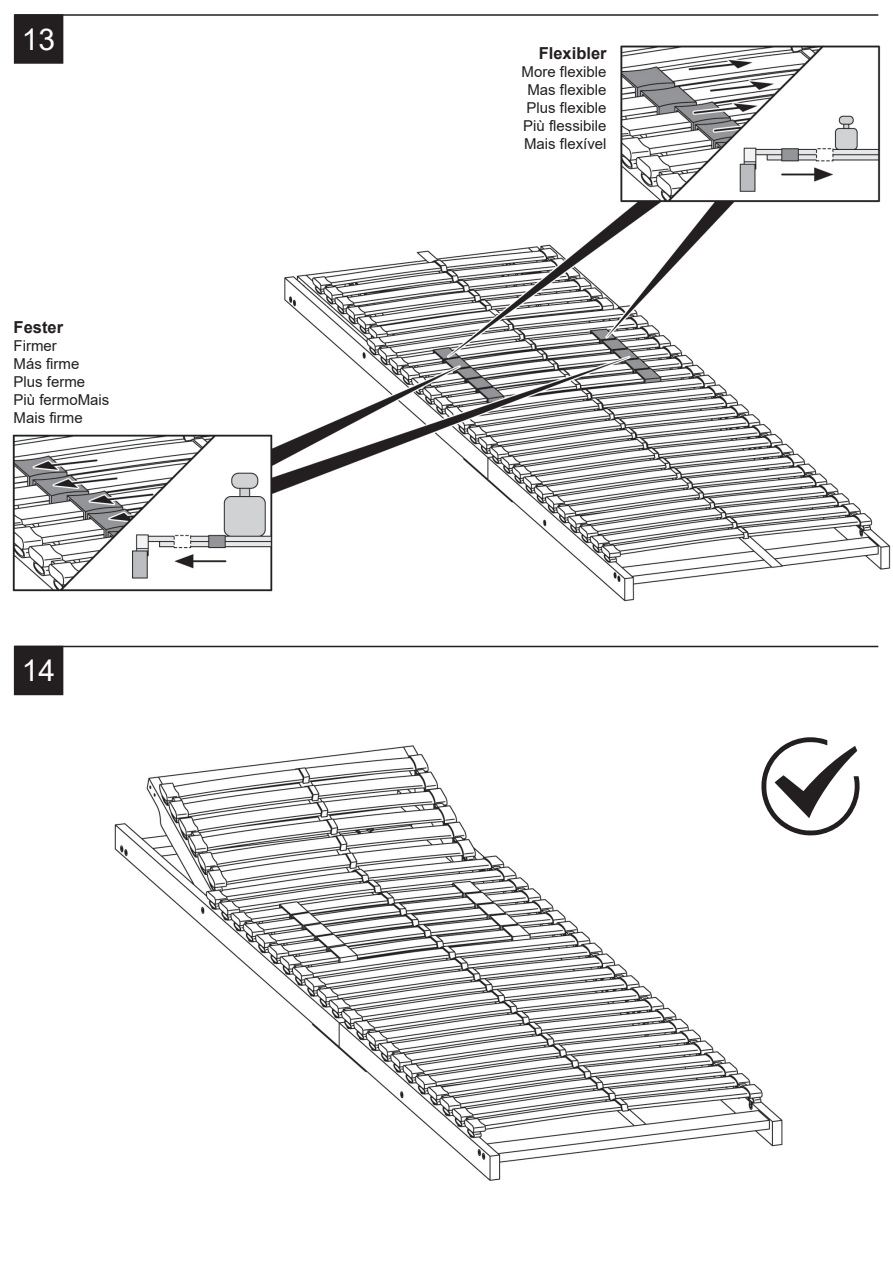
<style>
.page{position:relative;width:893px;height:1263px;background:#fff}
.page>*{position:absolute;margin:0;border:0;box-sizing:border-box;transform-origin:0 0}
.t1{font:30px "Arial";color:#fff}
.t2{font:700 16.5px "Arial";color:#231f20}
.t3{font:15px/18px "Arial";color:#231f20}
</style>
<div class="page">
<img style="left:114px;top:745px;width:669px;height:436px">
<img style="left:12px;top:28px;width:879px;height:574px">
<hr style="left:15px;top:14px;width:863px;height:2px;background:#231f20">
<div style="left:14px;top:14px;width:49px;height:50px;background:#231f20;border:2px solid #231f20"></div>
<hr style="left:15px;top:646px;width:863px;height:1px;background:#231f20">
<div style="left:14px;top:646px;width:49px;height:49px;background:#231f20"></div>
<svg style="left:760px;top:737px;width:100px;height:100px"></svg>
<h1 class="t1" style="left:22px;top:19px;width:35px">13</h1>
<p class="t2" style="left:14px;top:315px;width:51px">Fester</p>
<p class="t3" style="left:14px;top:336px;width:97px">Firmer<br>Más firme<br>Plus ferme<br>Più fermoMais<br>Mais firme</p>
<h1 class="t1" style="left:22px;top:650px;width:35px">14</h1>
<p class="t2" style="left:539px;top:41px;width:69px">Flexibler</p>
<p class="t3" style="left:522px;top:62px;width:87px;text-align:justify">More flexible Mas flexible Plus flexible Più flessibile Mais flexível</p>
</div>
